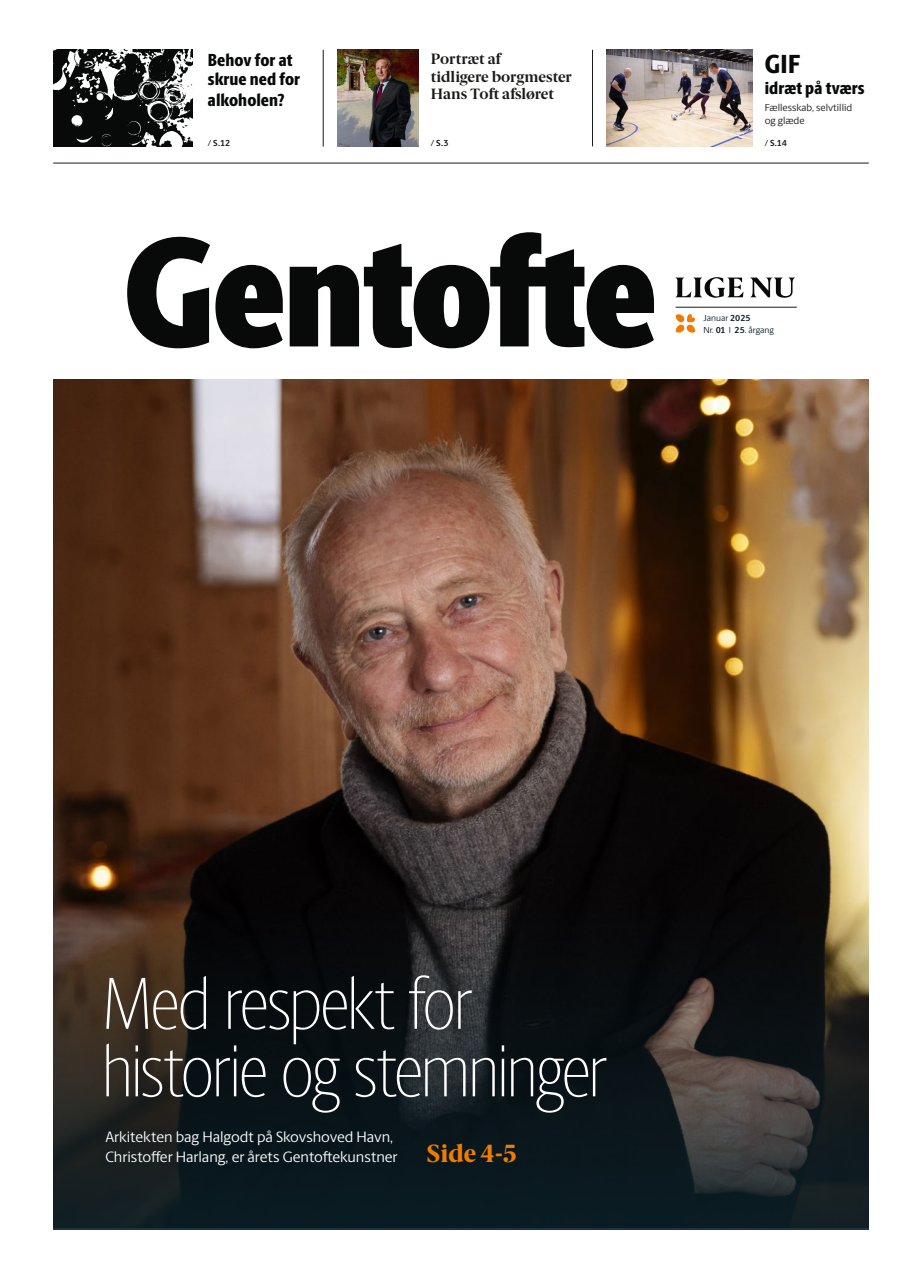
<style>
.page{position:relative;width:922px;height:1276px;background:#fff}
.page>*{position:absolute;margin:0;border:0;box-sizing:border-box;transform-origin:0 0}
.t1{font:200 73.75px/67.5px "Berlingske Sans Cn";letter-spacing:-.025em;color:#fff}
.t2{font:800 26.25px "Berlingske Sans Cn";color:#080a09}
.t3{font:800 17.5px/18.8px "Berlingske Sans Cn";color:#080a09}
.t4{font:15px/20px "Berlingske Sans";letter-spacing:-.005em;color:#fff}
.t5{font:700 15px/17.5px "Berlingske Serif";color:#1a1a18}
.t6{font:10.12px/13.8px "Berlingske Sans";color:#1a1a18}
.t7{font:8.75px "Berlingske Sans";color:#0b1f27}
.t8{font:700 8.75px "Berlingske Sans";color:#1a1a18}
.s1{font-weight:700}
.s2{font-family:"Berlingske Serif";font-weight:800;font-size:25px;color:#ef7c00}
</style>
<div class="page">
<img style="left:53px;top:50px;width:140px;height:97px">
<img style="left:337px;top:50px;width:81px;height:97px">
<img style="left:606px;top:50px;width:146px;height:97px">
<svg style="left:127px;top:232px;width:526px;height:116px;fill:#080a09"></svg>
<svg style="left:675px;top:277px;width:120px;height:21px"></svg>
<img style="left:53px;top:379px;width:815px;height:477px">
<hr style="left:675px;top:307px;width:121px;height:1px;background:#1a1a18">
<svg style="left:675px;top:314px;width:20px;height:19px"></svg>
<svg style="left:53px;top:856px;width:815px;height:374px;background:#1c1d1d"></svg>
<hr style="left:53px;top:163px;width:815px;height:1px;background:#1a1a18">
<hr style="left:323px;top:50px;width:1px;height:97px;background:#1a1a18">
<hr style="left:592px;top:50px;width:1px;height:96px;background:#1a1a18">
<div style="left:98px;top:1123px;width:306px;height:50px;background:#051e29;opacity:.65"></div>
<p class="t3" style="left:208px;top:51px;width:94px">Behov for at skrue ned for</p>
<p class="t3" style="left:208px;top:90px;width:78px">alkoholen?</p>
<p class="t8" style="left:208px;top:137px;width:24px">/ S.12</p>
<p class="t5" style="left:431px;top:50px;width:142px">Portræt af<br>tidligere borgmester<br>Hans Toft afsløret</p>
<p class="t8" style="left:431px;top:137px;width:19px">/ S.3</p>
<p class="t2" style="left:764px;top:44px;width:37px">GIF</p>
<p class="t3" style="left:764px;top:78px;width:101px">idræt på tværs</p>
<p class="t6" style="left:764px;top:100px;width:89px">Fællesskab, selvtillid og glæde</p>
<p class="t8" style="left:764px;top:137px;width:24px">/ S.14</p>
<p class="t7" style="left:703px;top:312px;width:49px">Januar <span class="s1">2025</span></p>
<p class="t7" style="left:703px;top:323px;width:72px">Nr. <span class="s1">01</span> I <span class="s1">25</span>. årgang</p>
<p class="t1" style="left:102px;top:969px;width:507px">Med respekt for historie og stemninger</p>
<p class="t4" style="left:105px;top:1126px;width:413px">Arkitekten bag Halgodt på Skovshoved Havn,<br>Christoffer Harlang, er årets Gentoftekunstner <span class="s2">Side 4-5</span></p>
</div>
